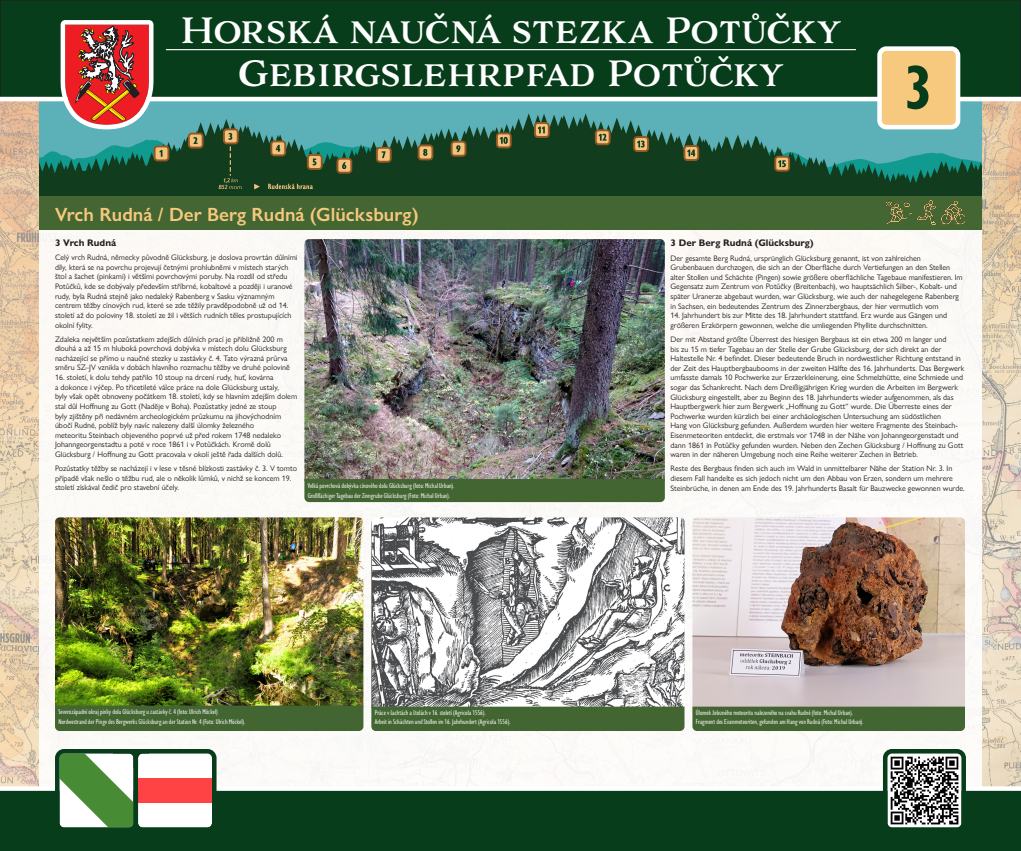
<style>
.page{position:relative;width:1021px;height:851px;background:#fff}
.page>*{position:absolute;margin:0;border:0;box-sizing:border-box;transform-origin:0 0}
.t1{font:700 condensed 64px "Gill Sans Nova";color:#083d1b}
.t2{font:34px "Adorn S Serif";letter-spacing:-.01em;color:#fff}
.t3{font:600 19.2px "Gill Sans Nova";color:#f7c97e}
.t4{font:700 9.6px "Gill Sans Nova";color:#231f20}
.t5{font:8px/9.6px "Gill Sans Nova";color:#231f20}
.t6{font:condensed 7.2px "Gill Sans Nova";color:#fff;scale:1.1 1}
</style>
<div class="page">
<img style="left:0;top:101px;width:1020px;height:685px">
<div style="left:39px;top:223px;width:942px;height:566px;background:#fcfaf7"></div>
<div style="left:0;top:788px;width:1020px;height:62px;background:#083d1b"></div>
<div style="left:0;top:0;width:1020px;height:99px;background:#083d1b"></div>
<div style="left:0;top:0;width:1020px;height:99px;border:1px solid #231f20"></div>
<div style="left:39px;top:195px;width:942px;height:34px;background:#446632"></div>
<img style="left:39px;top:101px;width:942px;height:94px">
<img style="left:371px;top:517px;width:313px;height:189px">
<div style="left:371px;top:706px;width:313px;height:24px;background:#436531"></div>
<div style="left:114px;top:748px;width:35px;height:19px;background:#083d1b"></div>
<img style="left:692px;top:517px;width:272px;height:189px">
<div style="left:692px;top:706px;width:272px;height:24px;background:#436531"></div>
<hr style="left:0;top:786px;width:1020px;height:4px;background:#fff">
<hr style="left:0;top:97px;width:1020px;height:4px;background:#fff">
<img style="left:888px;top:754px;width:71px;height:71px">
<div style="left:882px;top:748px;width:83px;height:83px;border:5px solid #083d1b;border-radius:7px"></div>
<div style="left:879px;top:49px;width:79px;height:78px;background:#f7c97e;border-radius:7px"></div>
<div style="left:877px;top:46px;width:83px;height:83px;border:5px solid #fff;border-radius:7px"></div>
<svg style="left:61px;top:754px;width:71px;height:71px"></svg>
<div style="left:55px;top:748px;width:83px;height:83px;border:5px solid #083d1b;border-radius:7px"></div>
<div style="left:138px;top:778px;width:74px;height:24px;background:#ff4243"></div>
<div style="left:138px;top:753px;width:74px;height:25px;background:#fff"></div>
<div style="left:138px;top:802px;width:74px;height:25px;background:#fff"></div>
<div style="left:133px;top:748px;width:83px;height:83px;border:5px solid #083d1b;border-radius:7px"></div>
<hr style="left:166px;top:49px;width:689px;height:1px;background:#fff">
<img style="left:886px;top:200px;width:25px;height:24px">
<img style="left:917px;top:200px;width:20px;height:24px">
<img style="left:941px;top:201px;width:24px;height:23px">
<svg style="left:60px;top:20px;width:94px;height:109px;background:#c2635f"></svg>
<img style="left:55px;top:517px;width:308px;height:188px">
<div style="left:55px;top:705px;width:308px;height:25px;background:#436531"></div>
<img style="left:304px;top:239px;width:361px;height:240px">
<div style="left:304px;top:479px;width:361px;height:23px;background:#436531"></div>
<p class="t2" style="left:180px;top:9px;width:663px">Horská naučná stezka Potůčky</p>
<p class="t2" style="left:237px;top:52px;width:547px">Gebirgslehrpfad Potůčky</p>
<p class="t1" style="left:905px;top:44px;width:29px">3</p>
<p class="t3" style="left:55px;top:203px;width:365px">Vrch Rudná / Der Berg Rudná (Glücksburg)</p>
<p class="t4" style="left:55px;top:237px;width:63px">3 Vrch Rudná</p>
<p class="t5" style="left:55px;top:252px;width:244px">Celý vrch Rudná, německy původně Glücksburg, je doslova provrtán důlními díly, která se na povrchu projevují četnými prohlubněmi v místech starých štol a šachet (pinkami) i většími povrchovými poruby. Na rozdíl od středu Potůčků, kde se dobývaly především stříbrné, kobaltové a později i uranové rudy, byla Rudná stejně jako nedaleký Rabenberg v Sasku významným centrem těžby cínových rud, které se zde těžily pravděpodobně už od 14. století až do poloviny 18. století ze žil i větších rudních těles prostupujících okolní fylity.</p>
<p class="t5" style="left:55px;top:334px;width:236px">Zdaleka největším pozůstatkem zdejších důlních prací je přibližně 200 m dlouhá a až 15 m hluboká povrchová dobývka v místech dolu Glücksburg nacházející se přímo u naučné stezky u zastávky č. 4. Tato výrazná průrva směru SZ–JV vznikla v dobách hlavního rozmachu těžby ve druhé polovině</p>
<p class="t5" style="left:55px;top:372px;width:244px">16. století, k dolu tehdy patřilo 10 stoup na drcení rudy, huť, kovárna<br>a dokonce i výčep. Po třicetileté válce práce na dole Glücksburg ustaly,<br>byly však opět obnoveny počátkem 18. století, kdy se hlavním zdejším dolem stal důl Hoffnung zu Gott (Naděje v Boha). Pozůstatky jedné ze stoup<br>byly zjištěny při nedávném archeologickém průzkumu na jihovýchodním úbočí Rudné, poblíž byly navíc nalezeny další úlomky železného<br>meteoritu Steinbach objeveného poprvé už před rokem 1748 nedaleko Johanngeorgenstadtu a poté v roce 1861 i v Potůčkách. Kromě dolů Glücksburg / Hoffnung zu Gott pracovala v okolí ještě řada dalších dolů.</p>
<p class="t5" style="left:55px;top:463px;width:243px">Pozůstatky těžby se nacházejí i v lese v těsné blízkosti zastávky č. 3. V tomto případě však nešlo o těžbu rud, ale o několik lůmků, v nichž se koncem 19. století získával čedič pro stavební účely.</p>
<p class="t6" style="left:308px;top:480px;width:135px">Velká povrchová dobývka cínového dolu Glücksburg (foto: Michal Urban).</p>
<p class="t6" style="left:308px;top:490px;width:131px">Großflächiger Tagebau der Zinngrube Glücksburg (Foto: Michal Urban).</p>
<p class="t6" style="left:58px;top:707px;width:146px">Severozápadní okraj pinky dolu Glücksburg u zastávky č. 4 (foto: Ulrich Möckel)</p>
<p class="t6" style="left:58px;top:717px;width:171px">Nordwestrand der Pinge des Bergwerks Glücksburg an der Station Nr. 4 (Foto: Ulrich Möckel).</p>
<p class="t6" style="left:375px;top:708px;width:102px">Práce v šachtách a štolách v 16. století (Agricola 1556).</p>
<p class="t6" style="left:375px;top:716px;width:125px">Arbeit in Schächten und Stollen im 16. Jahrhundert (Agricola 1556).</p>
<p class="t4" style="left:670px;top:237px;width:145px">3 Der Berg Rudná (Glücksburg)</p>
<p class="t5" style="left:670px;top:253px;width:294px">Der gesamte Berg Rudná, ursprünglich Glücksburg genannt, ist von zahlreichen Grubenbauen durchzogen, die sich an der Oberfläche durch Vertiefungen an den Stellen alter Stollen und Schächte (Pingen) sowie größere oberflächliche Tagebaue manifestieren. Im Gegensatz zum Zentrum von Potůčky (Breitenbach), wo hauptsächlich Silber-, Kobalt- und später Uranerze abgebaut wurden, war Glücksburg, wie auch der nahegelegene Rabenberg in Sachsen, ein bedeutendes Zentrum des Zinnerzbergbaus, der hier vermutlich vom</p>
<p class="t5" style="left:670px;top:310px;width:278px">14. Jahrhundert bis zur Mitte des 18. Jahrhundert stattfand. Erz wurde aus Gängen und größeren Erzkörpern gewonnen, welche die umliegenden Phyllite durchschnitten.</p>
<p class="t5" style="left:670px;top:334px;width:295px">Der mit Abstand größte Überrest des hiesigen Bergbaus ist ein etwa 200 m langer und<br>bis zu 15 m tiefer Tagebau an der Stelle der Grube Glücksburg, der sich direkt an der Haltestelle Nr. 4 befindet. Dieser bedeutende Bruch in nordwestlicher Richtung entstand in der Zeit des Hauptbergbaubooms in der zweiten Hälfte des 16. Jahrhunderts. Das Bergwerk umfasste damals 10 Pochwerke zur Erzzerkleinerung, eine Schmelzhütte, eine Schmiede und sogar das Schankrecht. Nach dem Dreißigjährigen Krieg wurden die Arbeiten im Bergwerk Glücksburg eingestellt, aber zu Beginn des 18. Jahrhunderts wieder aufgenommen, als das Hauptbergwerk hier zum Bergwerk „Hoffnung zu Gott“ wurde. Die Überreste eines der Pochwerke wurden kürzlich bei einer archäologischen Untersuchung am südöstlichen<br>Hang von Glücksburg gefunden. Außerdem wurden hier weitere Fragmente des Steinbach-Eisenmeteoriten entdeckt, die erstmals vor 1748 in der Nähe von Johanngeorgenstadt und dann 1861 in Potůčky gefunden wurden. Neben den Zechen Glücksburg / Hoffnung zu Gott waren in der näheren Umgebung noch eine Reihe weiterer Zechen in Betrieb.</p>
<p class="t5" style="left:670px;top:463px;width:296px">Reste des Bergbaus finden sich auch im Wald in unmittelbarer Nähe der Station Nr. 3. In diesem Fall handelte es sich jedoch nicht um den Abbau von Erzen, sondern um mehrere<br>Steinbrüche, in denen am Ende des 19. Jahrhunderts Basalt für Bauzwecke gewonnen wurde.</p>
<p class="t6" style="left:695px;top:708px;width:144px">Úlomek železného meteoritu nalezeného na svahu Rudné (foto: Michal Urban).</p>
<p class="t6" style="left:695px;top:716px;width:154px">Fragment des Eisenmeteoriten, gefunden am Hang von Rudná (Foto: Michal Urban).</p>
</div>
